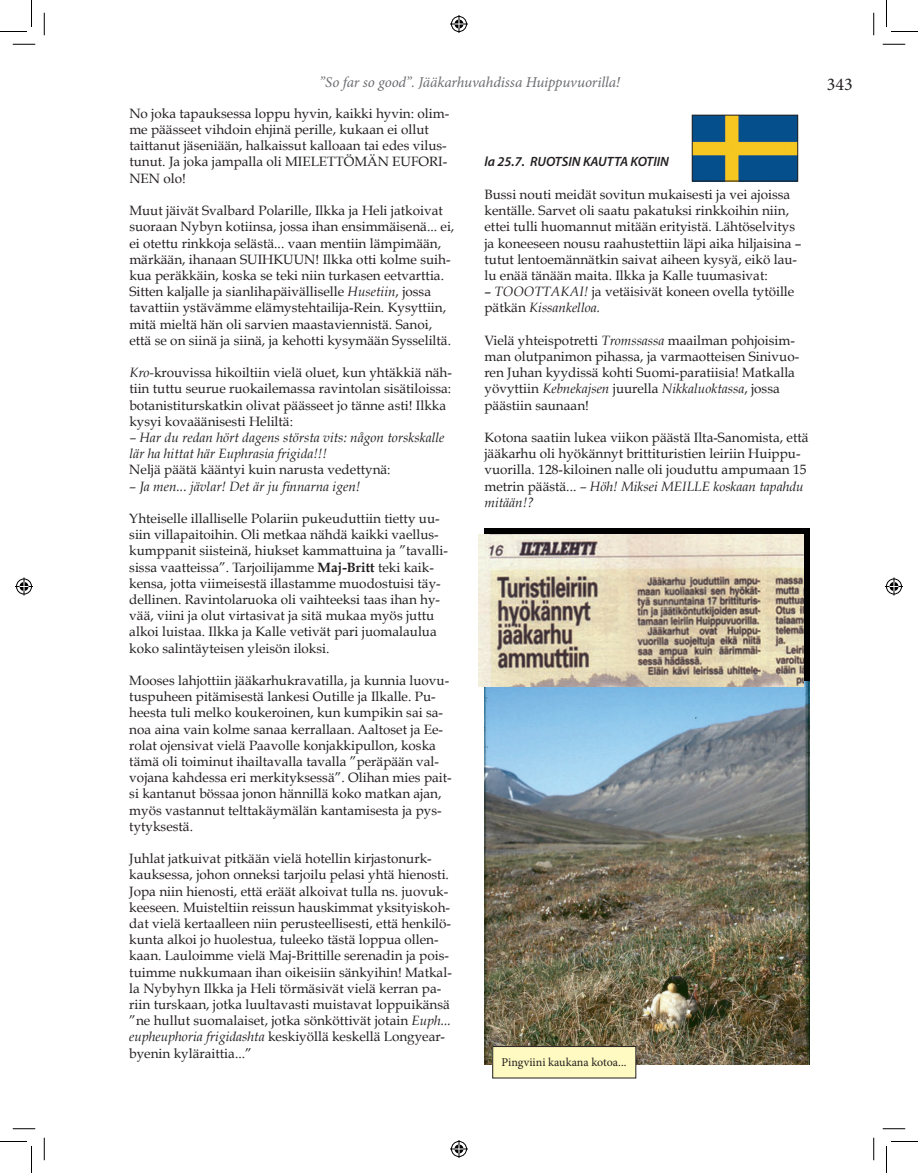
<style>
.page{position:relative;width:918px;height:1173px;background:#fff}
.page>*{position:absolute;margin:0;border:0;box-sizing:border-box;transform-origin:0 0}
.t1{font:18px "Minion Pro";color:#231f20}
.t2{font:italic 15px "Minion Pro";letter-spacing:-.01em;color:#6c6d70}
.t3{font:13.5px/16.2px "Book Antiqua";color:#231f20}
.t4{font:italic 13.5px/16.2px "Book Antiqua";color:#231f20}
.t5{font:italic 600 13.5px "Myriad Pro";color:#231f20}
.t6{font:12px "Minion Pro";color:#231f20}
.s1{font-style:italic}
.s2{font-weight:700}
</style>
<div class="page">
<img style="left:484px;top:680px;width:326px;height:385px">
<div style="left:484px;top:528px;width:326px;height:152px;background:#000"></div>
<img style="left:478px;top:534px;width:325px;height:152px">
<img style="left:694px;top:117px;width:102px;height:62px">
<div style="left:692px;top:115px;width:106px;height:66px;border:1px solid #231f20"></div>
<div style="left:493px;top:1046px;width:143px;height:32px;background:#fffac1"></div>
<div style="left:492px;top:1046px;width:144px;height:32px;border:1px solid #231f20"></div>
<svg style="left:13px;top:44px;width:22px;height:1px"></svg>
<svg style="left:882px;top:44px;width:23px;height:1px"></svg>
<svg style="left:13px;top:1128px;width:22px;height:1px"></svg>
<svg style="left:882px;top:1128px;width:23px;height:1px"></svg>
<svg style="left:44px;top:13px;width:1px;height:22px"></svg>
<svg style="left:44px;top:1138px;width:1px;height:22px"></svg>
<svg style="left:873px;top:13px;width:1px;height:22px"></svg>
<svg style="left:873px;top:1138px;width:1px;height:22px"></svg>
<svg style="left:0;top:0;width:32px;height:32px"></svg>
<svg style="left:0;top:1141px;width:32px;height:32px"></svg>
<svg style="left:886px;top:0;width:32px;height:32px"></svg>
<svg style="left:886px;top:1141px;width:32px;height:32px"></svg>
<svg style="left:450px;top:15px;width:18px;height:18px"></svg>
<svg style="left:450px;top:1140px;width:18px;height:18px"></svg>
<svg style="left:15px;top:577px;width:18px;height:18px"></svg>
<svg style="left:885px;top:577px;width:18px;height:18px"></svg>
<p class="t2" style="left:319px;top:72px;width:302px">”So far so good”. Jääkarhuvahdissa Huippuvuorilla!</p>
<h1 class="t1" style="left:827px;top:72px;width:27px">343</h1>
<p class="t3" style="left:129px;top:105px;width:321px">No joka tapauksessa loppu hyvin, kaikki hyvin: olim&shy;me päässeet vihdoin ehjinä perille, kukaan ei ollut taittanut jäseniään, halkaissut kalloaan tai edes vilus&shy;tunut. Ja joka jampalla oli MIELETTÖMÄN EUFORI-NEN olo!</p>
<p class="t3" style="left:129px;top:202px;width:326px">Muut jäivät Svalbard Polarille, Ilkka ja Heli jatkoivat suoraan Nybyn kotiinsa, jossa ihan ensimmäisenä... ei, ei otettu rinkkoja selästä... vaan mentiin lämpimään, märkään, ihanaan SUIHKUUN! Ilkka otti kolme suih&shy;kua peräkkäin, koska se teki niin turkasen eetvarttia.<br>Sitten kaljalle ja sianlihapäivälliselle <span class="s1">Husetiin</span>, jossa tavattiin ystävämme elämystehtailija-Rein. Kysyttiin, mitä mieltä hän oli sarvien maastaviennistä. Sanoi, että se on siinä ja siinä, ja kehotti kysymään Sysseliltä.</p>
<p class="t3" style="left:129px;top:364px;width:324px"><span class="s1">Kro-</span>krouvissa hikoiltiin vielä oluet, kun yhtäkkiä näh&shy;tiin tuttu seurue ruokailemassa ravintolan sisätiloissa: botanistiturskatkin olivat päässeet jo tänne asti! Ilkka kysyi kovaäänisesti Heliltä:</p>
<p class="t4" style="left:129px;top:429px;width:316px">– Har du redan hört dagens största vits: någon torskskalle lär ha hittat här Euphrasia frigida!!!</p>
<p class="t3" style="left:129px;top:462px;width:263px">Neljä päätä kääntyi kuin narusta vedettynä:</p>
<p class="t4" style="left:129px;top:478px;width:233px">– Ja men... jävlar! Det är ju finnarna igen!</p>
<p class="t3" style="left:129px;top:510px;width:320px">Yhteiselle illalliselle Polariin pukeuduttiin tietty uu&shy;siin villapaitoihin. Oli metkaa nähdä kaikki vaellus&shy;kumppanit siisteinä, hiukset kammattuina ja ”tavalli&shy;sissa vaatteissa”. Tarjoilijamme <span class="s2">Maj-Britt</span> teki kaik&shy;kensa, jotta viimeisestä illastamme muodostuisi täy&shy;dellinen. Ravintolaruoka oli vaihteeksi taas ihan hy&shy;vää, viini ja olut virtasivat ja sitä mukaa myös juttu alkoi luistaa. Ilkka ja Kalle vetivät pari juomalaulua koko salintäyteisen yleisön iloksi.</p>
<p class="t3" style="left:129px;top:672px;width:324px">Mooses lahjottiin jääkarhukravatilla, ja kunnia luovu&shy;tuspuheen pitämisestä lankesi Outille ja Ilkalle. Pu&shy;heesta tuli melko koukeroinen, kun kumpikin sai sa&shy;noa aina vain kolme sanaa kerrallaan. Aaltoset ja Ee&shy;rolat ojensivat vielä Paavolle konjakkipullon, koska tämä oli toiminut ihailtavalla tavalla ”peräpään val&shy;vojana kahdessa eri merkityksessä”. Olihan mies pait&shy;si kantanut bössaa jonon hännillä koko matkan ajan, myös vastannut telttakäymälän kantamisesta ja pys&shy;tytyksestä.</p>
<p class="t3" style="left:129px;top:850px;width:324px">Juhlat jatkuivat pitkään vielä hotellin kirjastonurk&shy;kauksessa, johon onneksi tarjoilu pelasi yhtä hienosti.<br>Jopa niin hienosti, että eräät alkoivat tulla ns. juovuk&shy;keeseen. Muisteltiin reissun hauskimmat yksityiskoh&shy;dat vielä kertaalleen niin perusteellisesti, että henkilö&shy;kunta alkoi jo huolestua, tuleeko tästä loppua ollen&shy;kaan. Lauloimme vielä Maj-Brittille serenadin ja pois&shy;tuimme nukkumaan ihan oikeisiin sänkyihin! Matkal&shy;la Nybyhyn Ilkka ja Heli törmäsivät vielä kerran pa&shy;riin turskaan, jotka luultavasti muistavat loppuikänsä ”ne hullut suomalaiset, jotka sönköttivät jotain <span class="s1">Euph... eupheuphoria frigidashta</span> keskiyöllä keskellä Longyear&shy;byenin kyläraittia...”</p>
<p class="t5" style="left:484px;top:153px;width:186px">la 25.7. RUOTSIN KAUTTA KOTIIN</p>
<p class="t3" style="left:484px;top:186px;width:319px">Bussi nouti meidät sovitun mukaisesti ja vei ajoissa kentälle. Sarvet oli saatu pakatuksi rinkkoihin niin, ettei tulli huomannut mitään erityistä. Lähtöselvitys ja koneeseen nousu raahustettiin läpi aika hiljaisina – tutut lentoemännätkin saivat aiheen kysyä, eikö lau&shy;lu enää tänään maita. Ilkka ja Kalle tuumasivat:</p>
<p class="t3" style="left:484px;top:283px;width:311px">– <span class="s1">TOOOTTAKAI!</span> ja vetäisivät koneen ovella tytöille pätkän <span class="s1">Kissankelloa.</span></p>
<p class="t3" style="left:484px;top:332px;width:316px">Vielä yhteispotretti <span class="s1">Tromssassa</span> maailman pohjoisim&shy;man olutpanimon pihassa, ja varmaotteisen Sinivuo&shy;ren Juhan kyydissä kohti Suomi-paratiisia! Matkalla yövyttiin <span class="s1">Kebnekajsen</span> juurella <span class="s1">Nikkaluoktassa</span>, jossa päästiin saunaan!</p>
<p class="t3" style="left:484px;top:429px;width:325px">Kotona saatiin lukea viikon päästä Ilta-Sanomista, että jääkarhu oli hyökännyt brittituristien leiriin Huippu&shy;vuorilla. 128-kiloinen nalle oli jouduttu ampumaan 15 metrin päästä... <span class="s1">– Höh! Miksei MEILLE koskaan tapahdu mitään!?</span></p>
<p class="t6" style="left:501px;top:1054px;width:126px">Pingviini kaukana kotoa...</p>
</div>
